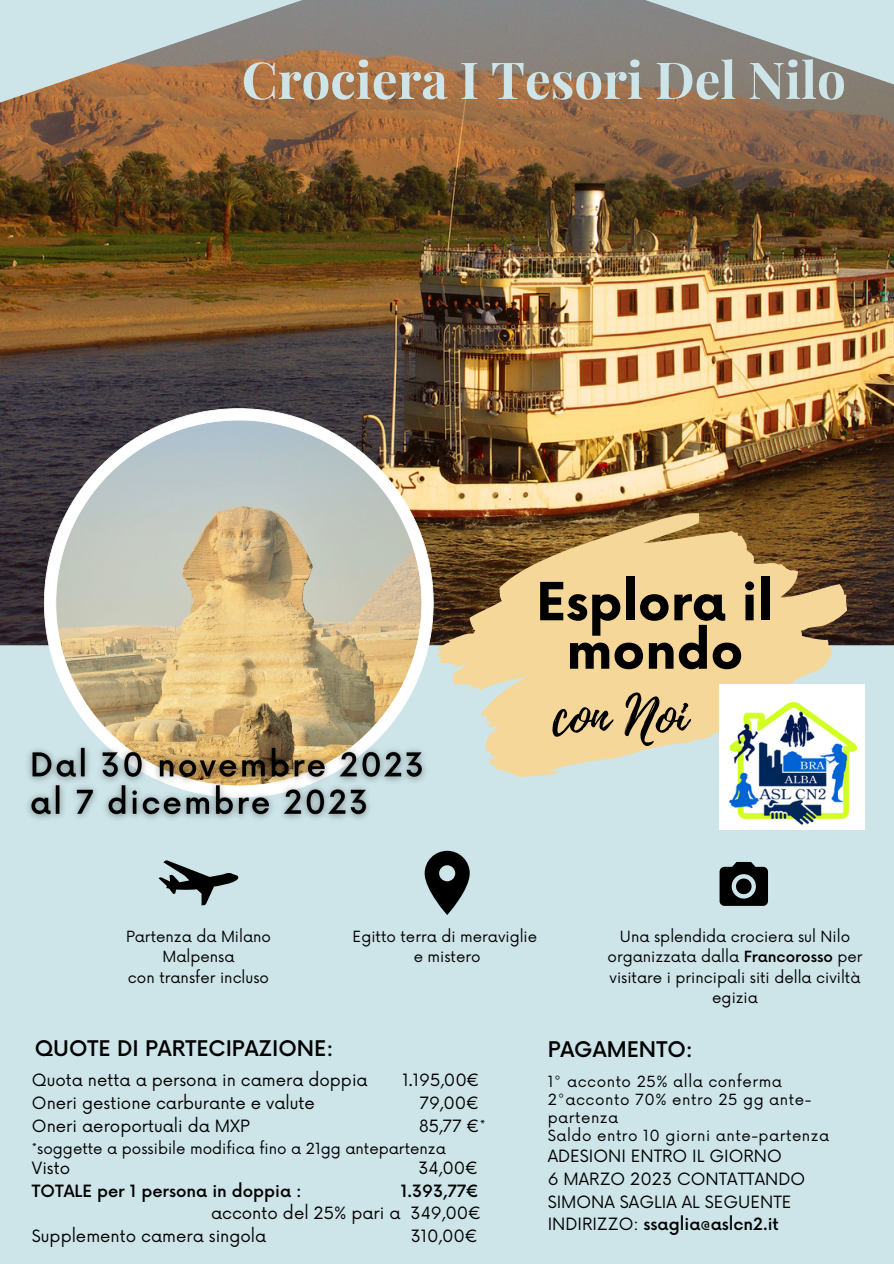
<style>
.page{position:relative;width:894px;height:1264px;background:#fff}
.page>*{position:absolute;margin:0;border:0;box-sizing:border-box;transform-origin:0 0}
.t1{font:54px "Playlist Script";color:#000}
.t2{font:700 51.15px/48.4px "Now";color:#000;text-align:center}
.t3{font:700 51px "Playfair Display";color:#cde5e9}
.t4{font:500 21px "Now";color:#000}
.t5{font:16.5px/22.5px "Now";color:#000}
.t6{font:500 16.5px "Now";color:#000}
.t7{font:15px/20.2px "Now";color:#000;text-align:center}
.t8{font:15px/18px "Now";letter-spacing:.035em;color:#000}
.s1{font-weight:500}
</style>
<div class="page">
<div style="left:0;top:0;width:893px;height:1263px;background:#cde5e9"></div>
<img style="left:0;top:0;width:893px;height:645px">
<svg style="left:44px;top:408px;width:389px;height:327px;background:#bdb49c"></svg>
<svg style="left:158px;top:860px;width:80px;height:45px"></svg>
<svg style="left:424px;top:850px;width:45px;height:65px"></svg>
<svg style="left:719px;top:862px;width:48px;height:43px"></svg>
<svg style="left:436px;top:513px;width:410px;height:264px;background:#d0b786"></svg>
<img style="left:719px;top:684px;width:145px;height:145px">
<img style="left:27px;top:735px;width:410px;height:85px">
<h3 class="t3" style="left:241px;top:44px;width:605px">Crociera I Tesori Del Nilo</h3>
<h2 class="t2" style="left:536px;top:580px;width:239px">Esplora il mondo</h2>
<h1 class="t1" style="left:552px;top:677px;width:136px">con Noi</h1>
<p class="t7" style="left:126px;top:927px;width:146px">Partenza da Milano<br>Malpensa<br>con transfer incluso</p>
<p class="t7" style="left:352px;top:927px;width:186px">Egitto terra di meraviglie e mistero</p>
<p class="t7" style="left:607px;top:927px;width:256px">Una splendida crociera sul Nilo organizzata dalla <span class="s1">Francorosso</span> per visitare i principali siti della civiltà egizia</p>
<p class="t4" style="left:547px;top:1037px;width:147px">PAGAMENTO:</p>
<p class="t8" style="left:547px;top:1073px;width:283px">1° acconto 25% alla conferma<br>2°acconto 70% entro 25 gg ante&shy;partenza<br>Saldo entro 10 giorni ante-partenza</p>
<p class="t4" style="left:35px;top:1036px;width:300px">QUOTE DI PARTECIPAZIONE:</p>
<p class="t5" style="left:32px;top:1070px;width:337px">Quota netta a persona in camera doppia</p>
<p class="t5" style="left:402px;top:1070px;width:79px">1.195,00€</p>
<p class="t5" style="left:32px;top:1092px;width:284px">Oneri gestione carburante e valute</p>
<p class="t5" style="left:419px;top:1092px;width:61px">79,00€</p>
<p class="t5" style="left:32px;top:1115px;width:219px">Oneri aeroportuali da MXP</p>
<p class="t5" style="left:419px;top:1115px;width:68px">85,77 €*</p>
<p class="t7" style="left:32px;top:1139px;width:415px">*soggette a possibile modifica fino a 21gg antepartenza</p>
<p class="t5" style="left:32px;top:1157px;width:40px">Visto</p>
<p class="t5" style="left:418px;top:1157px;width:61px">34,00€</p>
<p class="t6" style="left:32px;top:1181px;width:271px">TOTALE per 1 persona in doppia :</p>
<p class="t6" style="left:400px;top:1181px;width:80px">1.393,77€</p>
<p class="t5" style="left:32px;top:1202px;width:450px;text-indent:179px">acconto del 25% pari a 349,00€<br>Supplemento camera singola</p>
<p class="t5" style="left:547px;top:1146px;width:259px">ADESIONI ENTRO IL GIORNO<br>6 MARZO 2023 CONTATTANDO<br>SIMONA SAGLIA AL SEGUENTE<br>INDIRIZZO: <span class="s1">ssaglia@aslcn2.it</span></p>
<p class="t5" style="left:410px;top:1225px;width:69px">310,00€</p>
</div>
